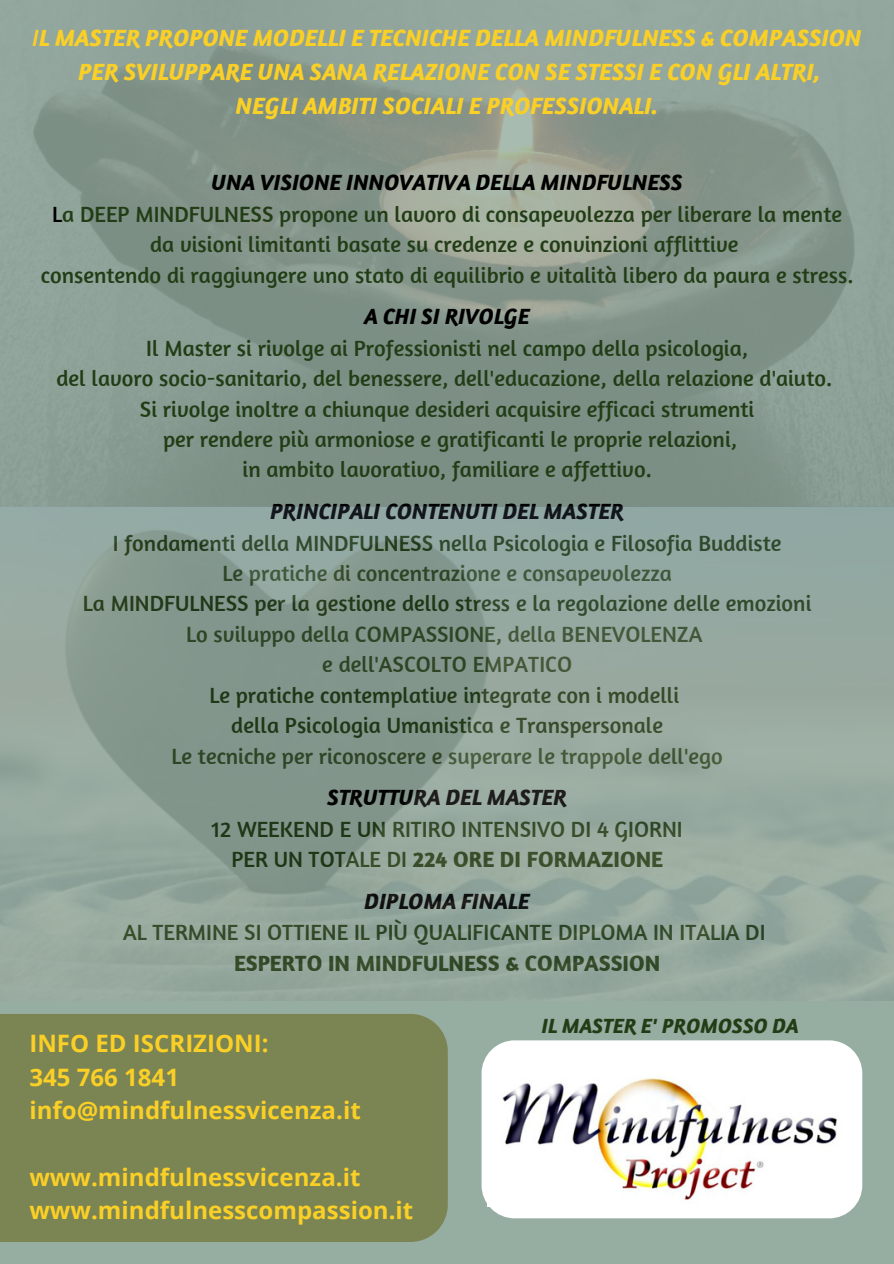
<style>
.page{position:relative;width:894px;height:1264px;background:#fff}
.page>*{position:absolute;margin:0;border:0;box-sizing:border-box;transform-origin:0 0}
.t1{font:italic 700 24px/33.8px "Amaranth";color:#fad027;text-align:center}
.t2{font:700 24px/33.3px "Open Sans";color:#fad027}
.t3{font:22.5px/30.5px "Amaranth";color:#223d16;text-align:center}
.t4{font:22.5px/30.5px "Amaranth";color:#334d27;text-align:center}
.t5{font:italic 700 22.5px "Amaranth";color:#000}
.t6{font:700 22.5px "Amaranth";color:#223d16}
.t7{font:italic 700 21px "Amaranth";color:#223d16}
.s1{font-weight:400}
.s2{font-weight:700;font-style:italic;color:#000}
.s3{color:#000}
.s4{font-weight:700}
</style>
<div class="page">
<div style="left:0;top:0;width:893px;height:1263px;background:#96ada1"></div>
<img style="left:0;top:0;width:893px;height:1000px">
<div style="left:0;top:1014px;width:447px;height:227px;background:#7b8453"></div>
<div style="left:481px;top:1040px;width:381px;height:178px;background:#fff;border-radius:33px"></div>
<img style="left:502px;top:1078px;width:335px;height:122px">
<p class="t1" style="left:33px;top:21px;width:830px"><span class="s1">I</span>L MASTER PROPONE MODELLI E TECNICHE DELLA MINDFULNESS &amp; COMPASSION<br>PER SVILUPPARE UNA SANA RELAZIONE CON SE STESSI E CON GLI ALTRI,<br>NEGLI AMBITI SOCIALI E PROFESSIONALI.</p>
<p class="t3" style="left:41px;top:166px;width:814px"><span class="s2">UNA VISIONE INNOVATIVA DELLA MINDFULNESS<br></span><span class="s3">L</span>a DEEP MINDFULNESS propone un lavoro di consapevolezza per liberare la mente da visioni limitanti basate su credenze e convinzioni afflittive<br>consentendo di raggiungere uno stato di equilibrio e vitalità libero da paura e stress.</p>
<p class="t5" style="left:364px;top:303px;width:167px">A CHI SI RIVOLGE</p>
<p class="t3" style="left:56px;top:332px;width:777px">Il Master si rivolge ai Professionisti nel campo della psicologia,<br>del lavoro socio-sanitario, del benessere, dell'educazione, della relazione d'aiuto.<br>Si rivolge inoltre a chiunque desideri acquisire efficaci strumenti<br>per rendere più armoniose e gratificanti le proprie relazioni,<br>in ambito lavorativo, familiare e affettivo.</p>
<p class="t5" style="left:270px;top:497px;width:355px">PRINCIPALI CONTENUTI DEL MASTER</p>
<p class="t3" style="left:113px;top:527px;width:670px">I fondamenti della MINDFULNESS nella Psicologia e Filosofia Buddiste</p>
<p class="t4" style="left:222px;top:557px;width:451px">Le pratiche di concentrazione e consapevolezza</p>
<p class="t3" style="left:83px;top:588px;width:729px">La MINDFULNESS per la gestione dello stress e la regolazione delle emozioni</p>
<p class="t4" style="left:186px;top:618px;width:517px">Lo sviluppo della COMPASSIONE, della BENEVOLENZA e dell'ASCOLTO EMPATICO</p>
<p class="t3" style="left:209px;top:679px;width:471px">Le pratiche contemplative integrate con i modelli della Psicologia Umanistica e Transpersonale</p>
<p class="t4" style="left:171px;top:740px;width:552px">Le tecniche per riconoscere e superare le trappole dell'ego</p>
<p class="t5" style="left:327px;top:783px;width:241px">STRUTTURA DEL MASTER</p>
<p class="t3" style="left:211px;top:813px;width:472px">12 WEEKEND E UN RITIRO INTENSIVO DI 4 GIORNI<br>PER UN TOTALE DI <span class="s4">224 ORE DI FORMAZIONE</span></p>
<p class="t5" style="left:364px;top:887px;width:166px">DIPLOMA FINALE</p>
<p class="t3" style="left:123px;top:916px;width:644px">AL TERMINE SI OTTIENE IL PIÙ QUALIFICANTE DIPLOMA IN ITALIA DI</p>
<p class="t6" style="left:234px;top:948px;width:427px">ESPERTO IN MINDFULNESS &amp; COMPASSION</p>
<p class="t2" style="left:29px;top:1026px;width:333px">INFO ED ISCRIZIONI:<br>345 766 1841 info@mindfulnessvicenza.it</p>
<p class="t2" style="left:29px;top:1159px;width:385px">www.mindfulnessvicenza.it www.mindfulnesscompassion.it</p>
<p class="t7" style="left:541px;top:1012px;width:259px">IL MASTER E' PROMOSSO DA</p>
</div>
